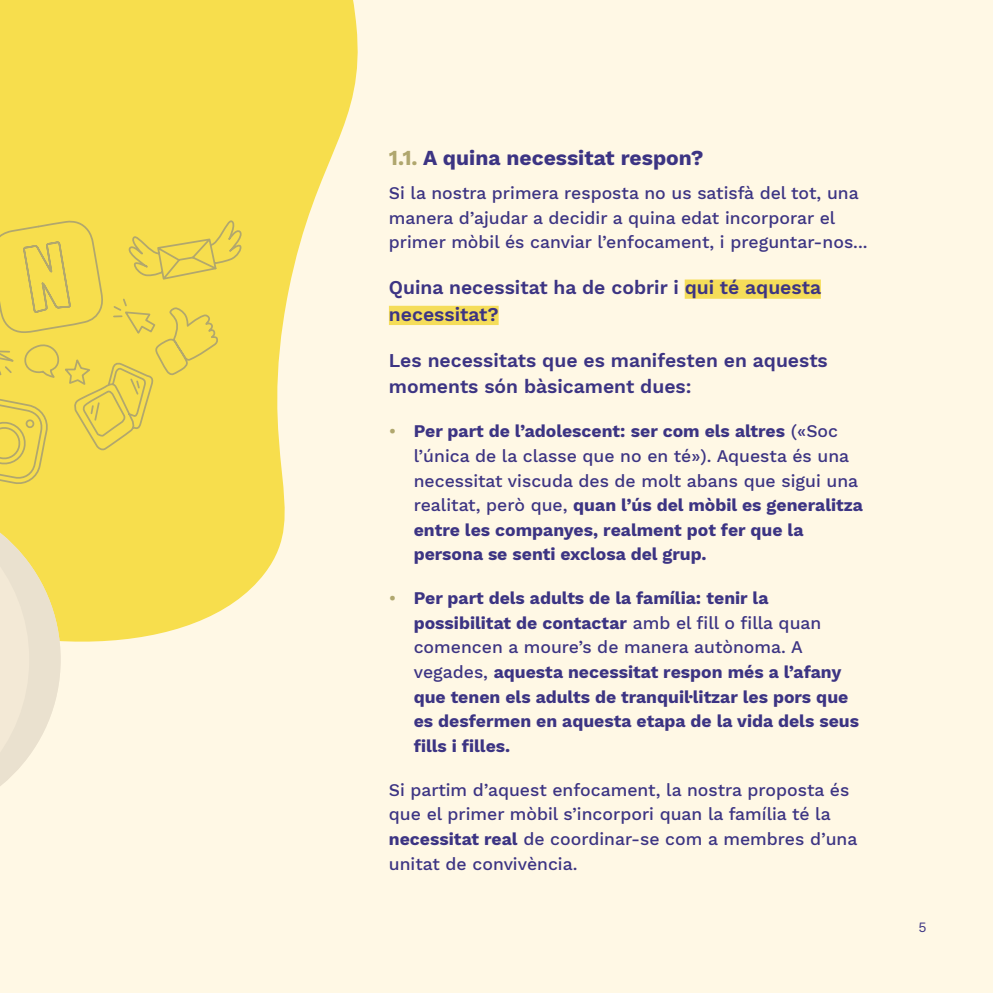
<style>
.page{position:relative;width:993px;height:993px;background:#fff}
.page>*{position:absolute;margin:0;border:0;box-sizing:border-box;transform-origin:0 0}
.t1{font:700 21px "Work Sans";color:#3c3483}
.t2{font:600 19.25px/26.2px "Work Sans";color:#3c3483}
.t3{font:700 17.5px/24.5px "Work Sans";color:#3c3483}
.t4{font:500 17.5px/24.5px "Work Sans";color:#3c3483}
.t5{font:14px "Work Sans Regular 400";color:#3c3483}
.s1{color:#b0a76e}
.s2{font-weight:500;color:#b0a76e}
.s3{font-weight:500}
.s4{font-weight:700}
</style>
<div class="page">
<div style="left:0;top:0;width:992px;height:992px;background:#fff8e5"></div>
<svg style="left:0;top:0;width:358px;height:642px;fill:#f7de4d"></svg>
<div style="left:684px;top:279px;width:136px;height:20px;background:#f5dd59"></div>
<div style="left:389px;top:306px;width:109px;height:19px;background:#f5dd59"></div>
<svg style="left:0;top:213px;width:247px;height:274px;background:#f1da4f"></svg>
<svg style="left:0;top:496px;width:61px;height:290px"></svg>
<p class="t1" style="left:389px;top:145px;width:316px"><span class="s1">1.1.</span> A quina necessitat respon?</p>
<p class="t4" style="left:389px;top:182px;width:480px">Si la nostra primera resposta no us satisfà del tot, una manera d’ajudar a decidir a quina edat incorporar el primer mòbil és canviar l’enfocament, i preguntar-nos...</p>
<p class="t2" style="left:389px;top:275px;width:433px">Quina necessitat ha de cobrir i qui té aquesta necessitat?</p>
<p class="t2" style="left:389px;top:348px;width:440px">Les necessitats que es manifesten en aquests moments són bàsicament dues:</p>
<p class="t3" style="left:413px;top:420px;width:450px;text-indent:-25px"><span class="s2">•</span> Per part de l’adolescent: ser com els altres <span class="s3">(«Soc l’única de la classe que no en té»). Aquesta és una necessitat viscuda des de molt abans que sigui una realitat, però que,</span> quan l’ús del mòbil es generalitza entre les companyes, realment pot fer que la persona se senti exclosa del grup.</p>
<p class="t3" style="left:413px;top:587px;width:446px;text-indent:-25px"><span class="s2">•</span> Per part dels adults de la família: tenir la possibilitat de contactar <span class="s3">amb el fill o filla quan comencen a moure’s de manera autònoma. A vegades,</span> aquesta necessitat respon més a l’afany que tenen els adults de tranquil·litzar les pors que es desfermen en aquesta etapa de la vida dels seus fills i filles.</p>
<p class="t4" style="left:389px;top:778px;width:470px">Si partim d’aquest enfocament, la nostra proposta és que el primer mòbil s’incorpori quan la família té la <span class="s4">necessitat real</span> de coordinar-se com a membres d’una unitat de convivència.</p>
<p class="t5" style="left:918px;top:915px;width:10px">5</p>
</div>
